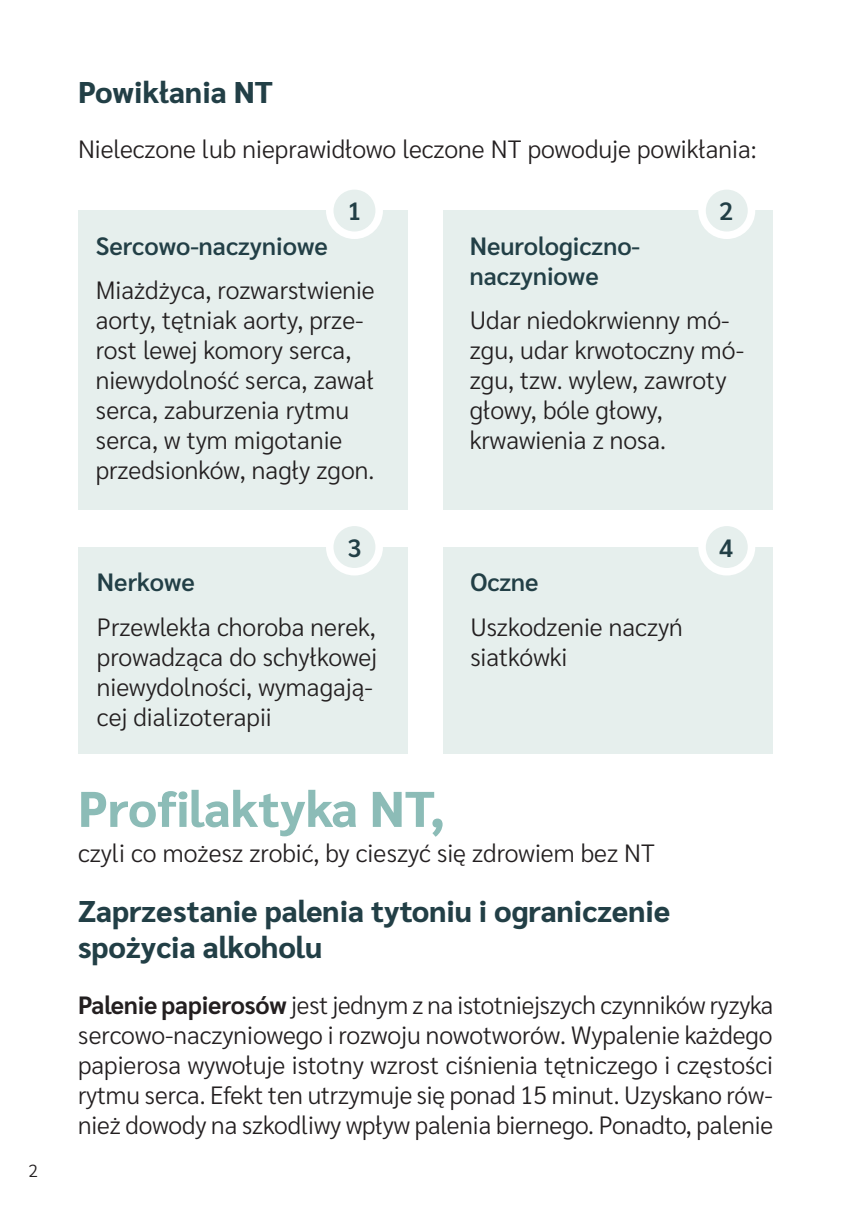
<style>
.page{position:relative;width:851px;height:1205px;background:#fff}
.page>*{position:absolute;margin:0;border:0;box-sizing:border-box;transform-origin:0 0}
.t1{font:800 50px "Sarabun";color:#8cbcb7}
.t2{font:800 30px/36px "Sarabun";color:#223f46}
.t3{font:300 25px/30px "Sarabun";color:#231f20}
.t4{font:600 25px/30px "Sarabun";color:#223f46}
.t5{font:300 17.5px "Sarabun";color:#231f20}
.s1{font-weight:700}
</style>
<div class="page">
<div style="left:78px;top:211px;width:329px;height:299px;background:#e6efed"></div>
<div style="left:443px;top:211px;width:329px;height:299px;background:#e6efed"></div>
<div style="left:78px;top:547px;width:329px;height:206px;background:#e6efed"></div>
<div style="left:443px;top:547px;width:329px;height:206px;background:#e6efed"></div>
<div style="left:330px;top:186px;width:49px;height:49px;background:#e6efed;border-radius:50%"></div>
<div style="left:326px;top:182px;width:57px;height:57px;border:8px solid #fff;border-radius:50%"></div>
<div style="left:702px;top:186px;width:49px;height:49px;background:#e6efed;border-radius:50%"></div>
<div style="left:698px;top:182px;width:57px;height:57px;border:8px solid #fff;border-radius:50%"></div>
<div style="left:330px;top:522px;width:49px;height:50px;background:#e6efed;border-radius:50%"></div>
<div style="left:326px;top:518px;width:57px;height:57px;border:8px solid #fff;border-radius:50%"></div>
<div style="left:702px;top:522px;width:49px;height:50px;background:#e6efed;border-radius:50%"></div>
<div style="left:698px;top:518px;width:57px;height:57px;border:8px solid #fff;border-radius:50%"></div>
<p class="t5" style="left:28px;top:1160px;width:11px">2</p>
<p class="t2" style="left:78px;top:75px;width:196px">Powikłania NT</p>
<p class="t3" style="left:78px;top:134px;width:680px">Nieleczone lub nieprawidłowo leczone NT powoduje powikłania:</p>
<p class="t4" style="left:347px;top:196px;width:15px">1</p>
<p class="t4" style="left:719px;top:196px;width:16px">2</p>
<p class="t4" style="left:96px;top:231px;width:233px">Sercowo-naczyniowe</p>
<p class="t3" style="left:96px;top:275px;width:280px">Miażdżyca, rozwarstwienie aorty, tętniak aorty, prze&shy;rost lewej komory serca, niewydolność serca, zawał serca, zaburzenia rytmu serca, w tym migotanie przedsionków, nagły zgon.</p>
<p class="t4" style="left:469px;top:231px;width:172px">Neurologiczno&shy;naczyniowe</p>
<p class="t3" style="left:469px;top:305px;width:276px">Udar niedokrwienny mó&shy;zgu, udar krwotoczny mó&shy;zgu, tzw. wylew, zawroty głowy, bóle głowy, krwawienia z nosa.</p>
<p class="t4" style="left:347px;top:534px;width:15px">3</p>
<p class="t4" style="left:719px;top:534px;width:16px">4</p>
<p class="t4" style="left:97px;top:568px;width:99px">Nerkowe</p>
<p class="t3" style="left:97px;top:612px;width:282px">Przewlekła choroba nerek, prowadząca do schyłkowej niewydolności, wymagają&shy;cej dializoterapii</p>
<p class="t4" style="left:470px;top:568px;width:70px">Oczne</p>
<p class="t3" style="left:470px;top:612px;width:214px">Uszkodzenie naczyń siatkówki</p>
<h1 class="t1" style="left:78px;top:780px;width:368px">Profilaktyka NT,</h1>
<p class="t3" style="left:78px;top:838px;width:578px">czyli co możesz zrobić, by cieszyć się zdrowiem bez NT</p>
<p class="t2" style="left:78px;top:894px;width:594px">Zaprzestanie palenia tytoniu i ograniczenie spożycia alkoholu</p>
<p class="t3" style="left:78px;top:990px;width:696px;text-align:justify"><span class="s1">Palenie papierosów</span> jest jednym z na istotniejszych czynników ryzyka sercowo-naczyniowego i rozwoju nowotworów. Wypalenie każdego papierosa wywołuje istotny wzrost ciśnienia tętniczego i częstości rytmu serca. Efekt ten utrzymuje się ponad 15 minut. Uzyskano rów&shy;nież dowody na szkodliwy wpływ palenia biernego. Ponadto, palenie</p>
</div>
